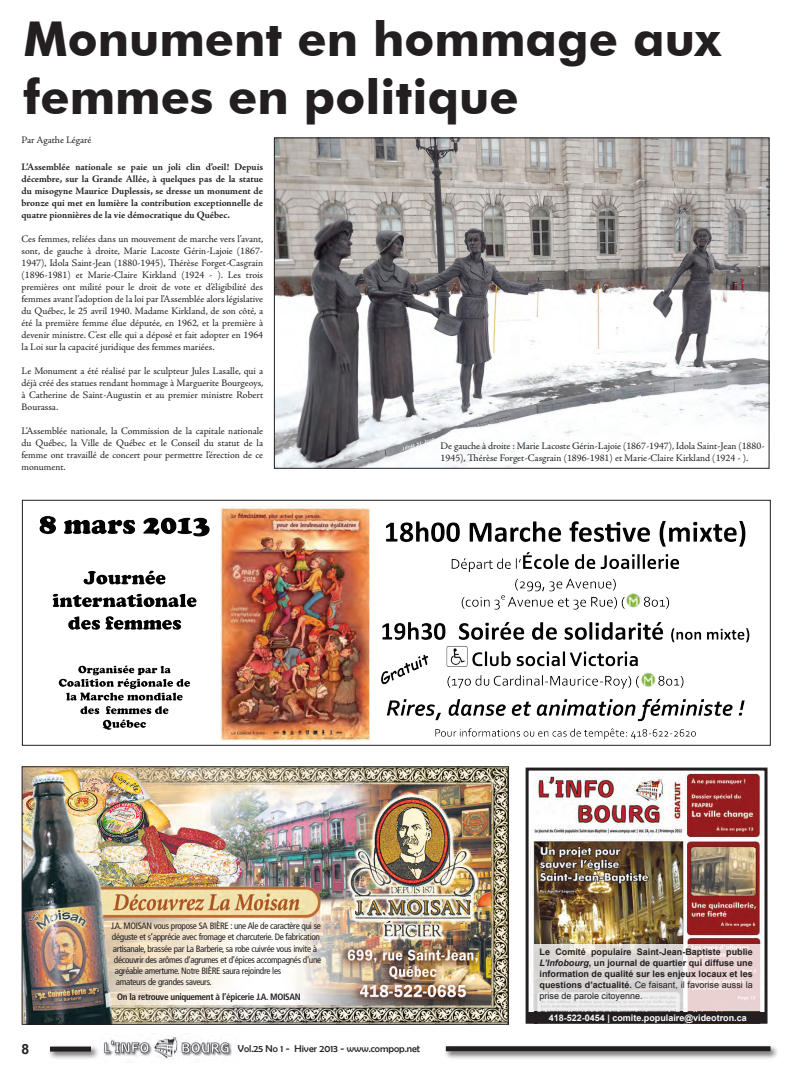
<style>
.page{position:relative;width:792px;height:1080px;background:#fff}
.page>*{position:absolute;margin:0;border:0;box-sizing:border-box;transform-origin:0 0}
.t1{font:700 48px/57.6px "Futura BT";color:#231f20}
.t2{font:700 14px "Arial";color:#231f20}
.t3{font:10px/12px "Adobe Jenson Pro";color:#231f20;text-align:justify}
.t4{font:700 10px/12px "Adobe Jenson Pro";letter-spacing:-.005em;color:#231f20;text-align:justify}
.t5{font:10px "Berlin Sans FB";color:#231f20}
.t6{font:condensed 9.2px "Frutiger";letter-spacing:-.035em;color:#231f20}
.t7{font:700 condensed 9.2px "Frutiger";letter-spacing:-.035em;color:#231f20}
.t8{font:700 9px/10.8px "Arial";color:#231f20;text-align:justify}
.t9{font:700 9px "Arial";color:#fff}
.s1{font-style:italic}
.s2{font-weight:400}
</style>
<div class="page">
<img style="left:103px;top:1036px;width:129px;height:24px">
<div style="left:444px;top:1044px;width:335px;height:16px;background:#231f20;opacity:.75"></div>
<div style="left:446px;top:1046px;width:325px;height:5px;background:#231f20"></div>
<div style="left:48px;top:1044px;width:52px;height:16px;background:#231f20;opacity:.75"></div>
<div style="left:50px;top:1047px;width:41px;height:5px;background:#231f20"></div>
<img style="left:276px;top:139px;width:492px;height:328px">
<div style="left:274px;top:137px;width:496px;height:332px;border:1px solid #231f20"></div>
<img style="left:24px;top:768px;width:483px;height:255px">
<div style="left:22px;top:766px;width:487px;height:259px;border:1px solid #231f20"></div>
<img style="left:39px;top:506px;width:711px;height:235px">
<div style="left:22px;top:500px;width:749px;height:246px;border:1px solid #231f20"></div>
<img style="left:530px;top:773px;width:234px;height:240px">
<div style="left:526px;top:768px;width:242px;height:256px;border:3px solid #231f20"></div>
<svg style="left:535px;top:944px;width:226px;height:67px;background:#e2d9d8"></svg>
<div style="left:529px;top:1013px;width:238px;height:10px;background:#231f20"></div>
<h1 class="t1" style="left:24px;top:10px;width:699px">Monument en hommage aux femmes en politique</h1>
<p class="t3" style="left:22px;top:134px;width:72px">Par Agathe Légaré</p>
<p class="t4" style="left:22px;top:161px;width:243px">L’Assemblée nationale se paie un joli clin d’oeil! Depuis décembre, sur la Grande Allée, à quelques pas de la statue du misogyne Maurice Duplessis, se dresse un monument de bronze qui met en lumière la contribution exceptionnelle de quatre pionnières de la vie démocratique du Québec.</p>
<p class="t3" style="left:22px;top:233px;width:243px">Ces femmes, reliées dans un mouvement de marche vers l’avant, sont, de gauche à droite, Marie Lacoste Gérin-Lajoie (1867- 1947), Idola Saint-Jean (1880-1945), Thérèse Forget-Casgrain (1896-1981) et Marie-Claire Kirkland (1924 - ). Les trois premières ont milité pour le droit de vote et d’éligibilité des femmes avant l’adoption de la loi par l’Assemblée alors législative du Québec, le 25 avril 1940. Madame Kirkland, de son côté, a été la première femme élue députée, en 1962, et la première à devenir ministre. C’est elle qui a déposé et fait adopter en 1964 la Loi sur la capacité juridique des femmes mariées.</p>
<p class="t3" style="left:22px;top:365px;width:243px">Le Monument a été réalisé par le sculpteur Jules Lasalle, qui a déjà créé des statues rendant hommage à Marguerite Bourgeoys, à Catherine de Saint-Augustin et au premier ministre Robert Bourassa.</p>
<p class="t3" style="left:22px;top:425px;width:243px">L’Assemblée nationale, la Commission de la capitale nationale du Québec, la Ville de Québec et le Conseil du statut de la femme ont travaillé de concert pour permettre l’érection de ce monument.</p>
<p class="t3" style="left:441px;top:440px;width:325px">De gauche à droite : Marie Lacoste Gérin-Lajoie (1867-1947), Idola Saint-Jean (1880-<br>1945), Thérèse Forget-Casgrain (1896-1981) et Marie-Claire Kirkland (1924 - ).</p>
<p class="t6" style="left:111px;top:920px;width:211px">J.A. MOISAN vous propose SA BIÈRE : une Ale de caractère qui se</p>
<p class="t6" style="left:112px;top:932px;width:210px">déguste et s’apprécie avec fromage et charcuterie. De fabrication</p>
<p class="t6" style="left:113px;top:943px;width:206px">artisanale, brassée par La Barberie, sa robe cuivrée vous invite à</p>
<p class="t6" style="left:114px;top:954px;width:209px">découvrir des arômes d’agrumes et d’épices accompagnés d’une</p>
<p class="t6" style="left:115px;top:965px;width:168px">agréable amertume. Notre BIÈRE saura rejoindre les</p>
<p class="t6" style="left:116px;top:977px;width:97px">amateurs de grandes saveurs.</p>
<p class="t7" style="left:117px;top:991px;width:185px">On la retrouve uniquement à l’épicerie J.A. MOISAN</p>
<h2 class="t2" style="left:22px;top:1041px;width:9px">8</h2>
<p class="t5" style="left:238px;top:1043px;width:184px">Vol.25 No 1 - Hiver 2013 - www.compop.net</p>
<p class="t8" style="left:540px;top:947px;width:215px">Le Comité populaire Saint-Jean-Baptiste publie <span class="s1">L’Infobourg</span>, un journal de quartier qui diffuse une information de qualité sur les enjeux locaux et les questions d’actualité. <span class="s2">Ce faisant, il favorise aussi la prise de parole citoyenne.</span></p>
<p class="t9" style="left:549px;top:1013px;width:199px">418-522-0454 | comite.populaire@videotron.ca</p>
</div>
